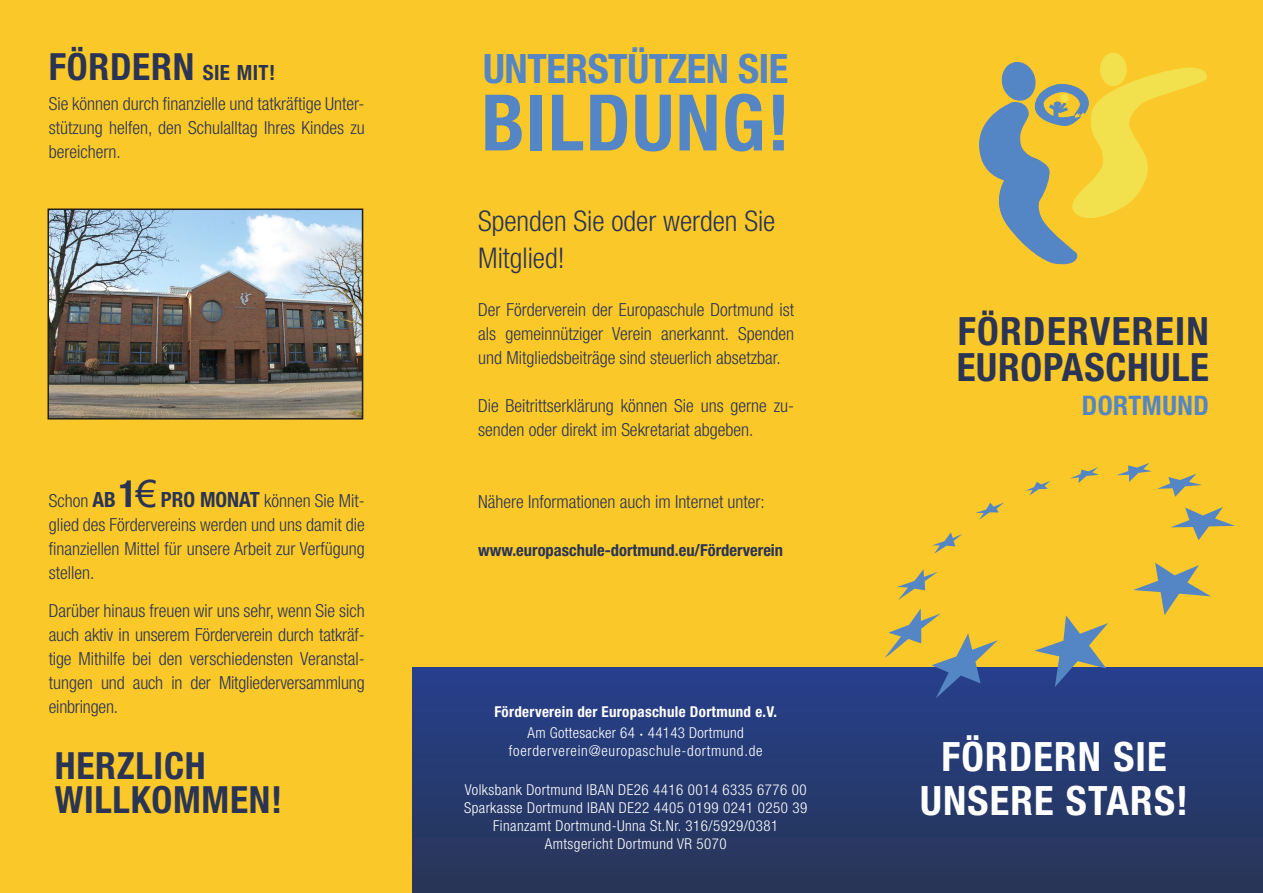
<style>
.page{position:relative;width:1263px;height:893px;background:#fac828}
.page>*{position:absolute;margin:0;border:0;box-sizing:border-box;transform-origin:0 0}
.t1{font:700 condensed 78px "Helvetica Neue LT Std";letter-spacing:.02em;color:#5486c5}
.t2{font:700 condensed 40.5px/43.5px "Helvetica Neue LT Std";letter-spacing:.03em;color:#fff;text-align:center}
.t3{font:700 condensed 40.5px "Helvetica Neue LT Std";letter-spacing:-.01em;color:#5486c5}
.t4{font:700 condensed 39px/36px "Helvetica Neue LT Std";letter-spacing:.025em;color:#2a3455}
.t5{font:700 condensed 37.5px/34.5px "Helvetica Neue LT Std";letter-spacing:.02em;color:#2a3455}
.t6{font:300 condensed 28.5px/37.5px "Helvetica Neue LT Std";color:#2a3455}
.t7{font:700 condensed 27px "Helvetica Neue LT Std";letter-spacing:.02em;color:#5486c5}
.t8{font:300 condensed 18px/24px "Helvetica Neue LT Std";color:#2a3455;text-align:justify}
.t9{font:700 condensed 16.5px "Helvetica Neue LT Std";color:#2a3455}
.t10{font:300 condensed 15px/18px "Helvetica Neue LT Std";letter-spacing:.03em;color:#fff;text-align:center}
.t11{font:700 condensed 15px/21px "Helvetica Neue LT Std";letter-spacing:.02em;color:#fff;text-align:center}
.t12{font:300 condensed 15px "Helvetica Neue LT Std";letter-spacing:.05em;color:#fff}
.s1{font-size:21px}
.s2{font-weight:700;font-size:21px}
.s3{font-weight:700;font-size:37.5px}
.s4{font-family:"Arial";font-weight:400;font-stretch:normal;font-size:37.5px}
.s5{font-weight:300}
.s6{font-family:"Copperplate";font-weight:400;font-stretch:normal}
</style>
<div class="page">
<div style="left:1100px;top:53px;width:26px;height:33px;background:#f3e04d;border-radius:50%"></div>
<div style="left:1100px;top:53px;width:26px;height:33px;border:1px solid #f3e04d;border-radius:50%"></div>
<svg style="left:979px;top:60px;width:230px;height:205px;background:#d9bf4c"></svg>
<div style="left:413px;top:667px;width:850px;height:226px;background:linear-gradient(to bottom,#253f8d,#283556)"></div>
<img style="left:867px;top:446px;width:386px;height:262px">
<img style="left:50px;top:211px;width:310px;height:206px">
<div style="left:47px;top:208px;width:316px;height:212px;border:2px solid #231f20"></div>
<h3 class="t5" style="left:49px;top:49px;width:228px">FÖRDERN <span class="s1">SIE MIT!</span></h3>
<p class="t8" style="left:49px;top:91px;width:317px">Sie können durch finanzielle und tatkräftige Unter&shy;stützung helfen, den Schulalltag Ihres Kindes zu bereichern.</p>
<p class="t8" style="left:49px;top:489px;width:317px">Schon <span class="s2">AB</span> <span class="s3">1</span> <span class="s4">€</span> <span class="s2">PRO MONAT</span> können Sie Mit&shy;glied des Fördervereins werden und uns damit die finanziellen Mittel für unsere Arbeit zur Verfügung stellen.</p>
<p class="t8" style="left:49px;top:598px;width:317px">Darüber hinaus freuen wir uns sehr, wenn Sie sich auch aktiv in unserem Förderverein durch tatkräf&shy;tige Mithilfe bei den verschiedensten Veranstal&shy;tungen und auch in der Mitgliederversammlung einbringen.</p>
<h3 class="t5" style="left:55px;top:748px;width:229px">HERZLICH<br>WILLKOMMEN!</h3>
<h2 class="t3" style="left:483px;top:44px;width:306px">UNTERSTÜTZEN SIE</h2>
<h1 class="t1" style="left:481px;top:75px;width:310px">BILDUNG!</h1>
<h3 class="t6" style="left:478px;top:201px;width:299px">Spenden Sie oder werden Sie<br>Mitglied!</h3>
<p class="t8" style="left:478px;top:297px;width:317px">Der Förderverein der Europaschule Dortmund ist als gemeinnütziger Verein anerkannt. Spenden und Mitgliedsbeiträge sind steuerlich absetzbar.</p>
<p class="t8" style="left:478px;top:393px;width:317px">Die Beitrittserklärung können Sie uns gerne zu&shy;senden oder direkt im Sekretariat abgeben.</p>
<p class="t8" style="left:478px;top:489px;width:288px">Nähere Informationen auch im Internet unter:</p>
<p class="t9" style="left:478px;top:540px;width:307px">www.europaschule-dortmund.eu/Förderverein</p>
<p class="t11" style="left:494px;top:701px;width:284px">Förderverein der Europaschule Dortmund e.V.<br><span class="s5">Am Gottesacker 64</span> <span class="s6">·</span> <span class="s5">44143 Dortmund</span></p>
<p class="t12" style="left:509px;top:742px;width:255px">foerderverein@europaschule-dortmund.de</p>
<p class="t10" style="left:464px;top:780px;width:345px">Volksbank Dortmund IBAN DE26 4416 0014 6335 6776 00<br>Sparkasse Dortmund IBAN DE22 4405 0199 0241 0250 39<br>Finanzamt Dortmund-Unna St.Nr. 316/5929/0381<br>Amtsgericht Dortmund VR 5070</p>
<h3 class="t4" style="left:957px;top:312px;width:254px">FÖRDERVEREIN<br>EUROPASCHULE</h3>
<h3 class="t7" style="left:1082px;top:389px;width:129px">DORTMUND</h3>
<h2 class="t2" style="left:920px;top:734px;width:270px">FÖRDERN SIE<br>UNSERE STARS!</h2>
</div>
